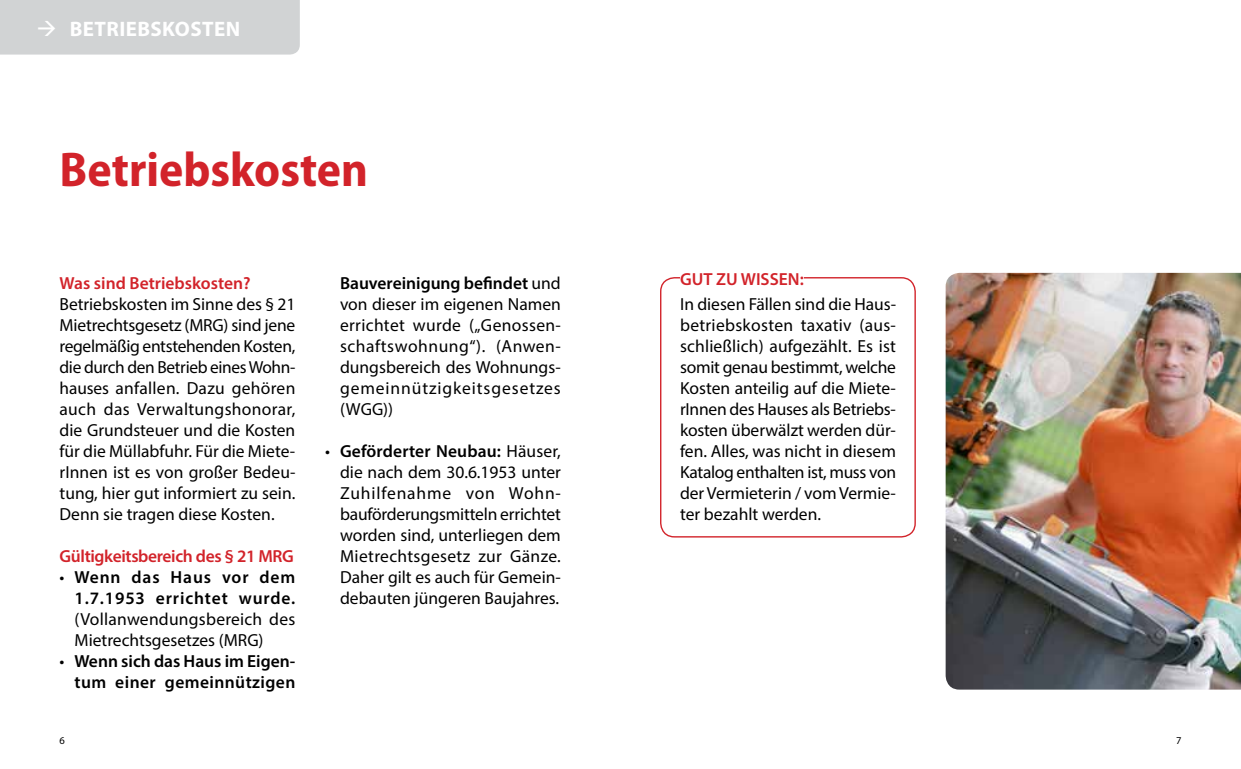
<style>
.page{position:relative;width:1241px;height:769px;background:#fff}
.page>*{position:absolute;margin:0;border:0;box-sizing:border-box;transform-origin:0 0}
.t1{font:700 semi-condensed 49px "Myriad Pro";color:#d2232a}
.t2{font:700 21px "Myriad Pro";letter-spacing:.02em;color:#fff}
.t3{font:17.5px/21px "Myriad Pro";color:#000;text-align:justify}
.t4{font:600 17.5px "Myriad Pro";letter-spacing:-.005em;color:#d2232a}
.t5{font:600 17.5px/21px "Myriad Pro";letter-spacing:.025em;color:#000;text-align:right}
.t6{font:600 17.5px/21px "Myriad Pro";letter-spacing:.05em;color:#000;text-align:right}
.t7{font:10.5px "Myriad Pro";color:#000}
.s1{font-weight:400}
.s2{font-weight:600}
</style>
<div class="page">
<div style="left:0;top:0;width:300px;height:55px;background:#d1d3d4"></div>
<img style="left:945px;top:273px;width:295px;height:417px">
<div style="left:660px;top:277px;width:255px;height:260px;border:1px solid #d2232a;border-radius:14px"></div>
<div style="left:680px;top:272px;width:123px;height:13px;background:#fff"></div>
<p class="t2" style="left:36px;top:15px;width:205px">→ BETRIEBSKOSTEN</p>
<h1 class="t1" style="left:60px;top:142px;width:310px">Betriebskosten</h1>
<p class="t4" style="left:60px;top:272px;width:193px">Was sind Betriebskosten?</p>
<p class="t3" style="left:60px;top:294px;width:237px">Betriebskosten im Sinne des § 21<br>Mietrechtsgesetz (MRG) sind jene regelmäßig entstehenden Kosten, die durch den Betrieb eines Wohn&shy;hauses anfallen. Dazu gehören auch das Verwaltungshonorar, die Grundsteuer und die Kosten für die Müllabfuhr. Für die Miete&shy;rInnen ist es von großer Bedeu&shy;tung, hier gut informiert zu sein.<br>Denn sie tragen diese Kosten.</p>
<p class="t4" style="left:60px;top:545px;width:236px">Gültigkeitsbereich des § 21 MRG</p>
<p class="t6" style="left:60px;top:566px;width:237px"><span class="s1">•</span> Wenn das Haus vor dem<br>1.7.1953 errichtet wurde.</p>
<p class="t3" style="left:74px;top:609px;width:222px">(Vollanwendungsbereich des<br>Mietrechtsgesetzes (MRG)</p>
<p class="t5" style="left:60px;top:650px;width:237px"><span class="s1">•</span> Wenn sich das Haus im Eigen&shy;tum einer gemeinnützigen</p>
<p class="t3" style="left:340px;top:273px;width:222px"><span class="s2">Bauvereinigung befindet</span> und von dieser im eigenen Namen errichtet wurde („Genossen&shy;schaftswohnung“). (Anwen&shy;dungsbereich des Wohnungs&shy;gemeinnützigkeitsgesetzes (WGG))</p>
<p class="t3" style="left:340px;top:441px;width:222px;text-indent:-15px">• <span class="s2">Geförderter Neubau:</span> Häuser, die nach dem 30.6.1953 unter Zuhilfenahme von Wohn&shy;bauförderungsmitteln errichtet worden sind, unterliegen dem Mietrechtsgesetz zur Gänze.<br>Daher gilt es auch für Gemein&shy;debauten jüngeren Baujahres.</p>
<p class="t4" style="left:680px;top:268px;width:125px">GUT ZU WISSEN:</p>
<p class="t3" style="left:680px;top:293px;width:217px">In diesen Fällen sind die Haus&shy;betriebskosten taxativ (aus&shy;schließlich) aufgezählt. Es ist somit genau bestimmt, welche Kosten anteilig auf die Miete&shy;rInnen des Hauses als Betriebs&shy;kosten überwälzt werden dür&shy;fen. Alles, was nicht in diesem Katalog enthalten ist, muss von der Vermieterin / vom Vermie&shy;ter bezahlt werden.</p>
<p class="t7" style="left:60px;top:734px;width:7px">6</p>
<p class="t7" style="left:1175px;top:734px;width:7px">7</p>
</div>
